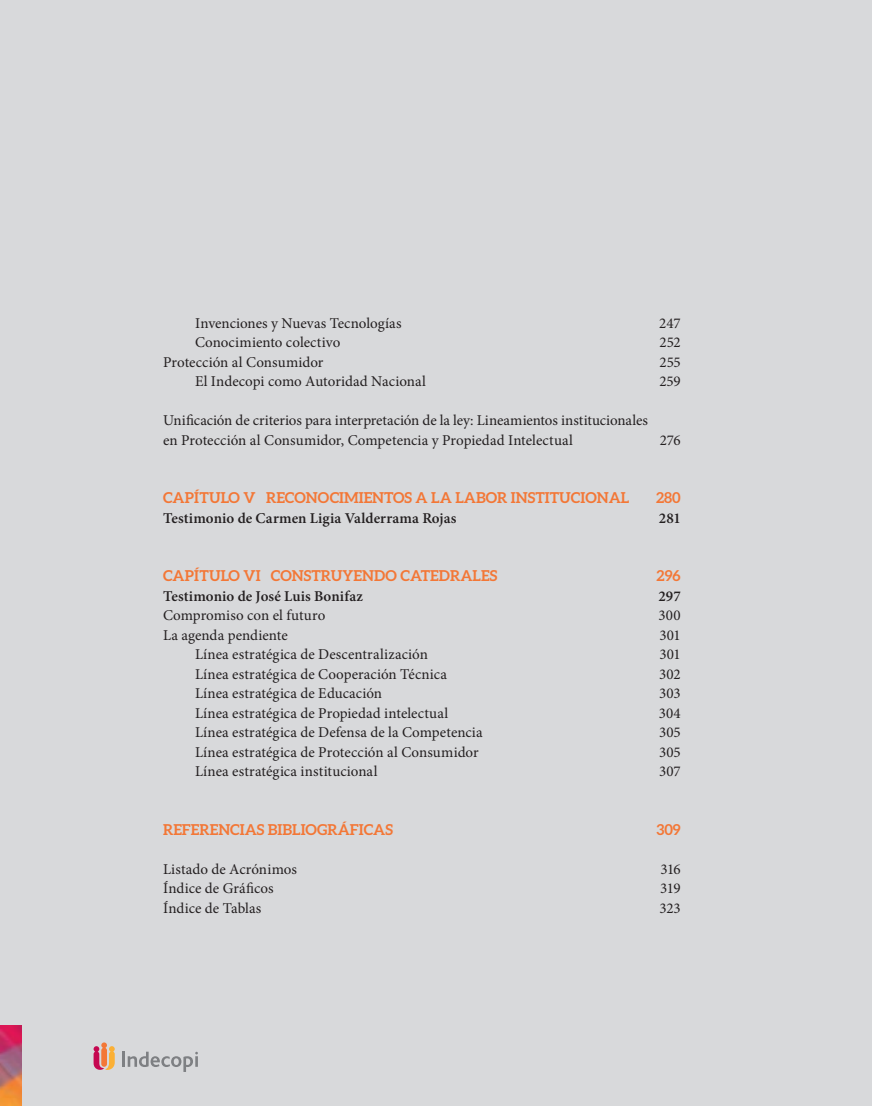
<style>
.page{position:relative;width:872px;height:1106px;background:#d8d9db}
.page>*{position:absolute;margin:0;border:0;box-sizing:border-box;transform-origin:0 0}
.t1{font:15px/19.5px "Minion Pro";color:#231f20}
.Titulos{font:700 15px "Aleo";color:#f37736}
.t2{font:600 15px "Minion Pro";letter-spacing:.005em;color:#231f20}
</style>
<div class="page">
<hr style="left:122px;top:1051px;width:3px;height:15px;background:#7e8083">
<svg style="left:128px;top:1051px;width:70px;height:20px"></svg>
<svg style="left:94px;top:1042px;width:21px;height:28px"></svg>
<img style="left:0;top:1025px;width:21px;height:81px">
<p class="t1" style="left:195px;top:313px;width:208px">Invenciones y Nuevas Tecnologías</p>
<p class="t1" style="left:659px;top:313px;width:23px">247</p>
<p class="t1" style="left:195px;top:333px;width:147px">Conocimiento colectivo</p>
<p class="t1" style="left:659px;top:333px;width:23px">252</p>
<p class="t1" style="left:163px;top:352px;width:162px">Protección al Consumidor</p>
<p class="t1" style="left:659px;top:352px;width:23px">255</p>
<p class="t1" style="left:195px;top:372px;width:232px">El Indecopi como Autoridad Nacional</p>
<p class="t1" style="left:659px;top:372px;width:23px">259</p>
<p class="t1" style="left:163px;top:411px;width:486px">Unificación de criterios para interpretación de la ley: Lineamientos institucionales en Protección al Consumidor, Competencia y Propiedad Intelectual</p>
<p class="t1" style="left:660px;top:430px;width:22px">276</p>
<p class="Titulos" style="left:163px;top:489px;width:468px">CAPÍTULO V RECONOCIMIENTOS A LA LABOR INSTITUCIONAL</p>
<p class="Titulos" style="left:656px;top:489px;width:26px">280</p>
<p class="t2" style="left:163px;top:507px;width:295px">Testimonio de Carmen Ligia Valderrama Rojas</p>
<p class="t2" style="left:659px;top:507px;width:23px">281</p>
<p class="Titulos" style="left:163px;top:567px;width:336px">CAPÍTULO VI CONSTRUYENDO CATEDRALES</p>
<p class="Titulos" style="left:656px;top:567px;width:26px">296</p>
<p class="t2" style="left:163px;top:585px;width:201px">Testimonio de José Luis Bonifaz</p>
<p class="t2" style="left:658px;top:585px;width:24px">297</p>
<p class="t1" style="left:163px;top:606px;width:164px">Compromiso con el futuro</p>
<p class="t1" style="left:658px;top:606px;width:24px">300</p>
<p class="t1" style="left:163px;top:625px;width:126px">La agenda pendiente</p>
<p class="t1" style="left:659px;top:625px;width:23px">301</p>
<p class="t1" style="left:195px;top:645px;width:234px">Línea estratégica de Descentralización</p>
<p class="t1" style="left:659px;top:645px;width:23px">301</p>
<p class="t1" style="left:195px;top:664px;width:253px">Línea estratégica de Cooperación Técnica</p>
<p class="t1" style="left:659px;top:664px;width:23px">302</p>
<p class="t1" style="left:195px;top:684px;width:189px">Línea estratégica de Educación</p>
<p class="t1" style="left:659px;top:684px;width:23px">303</p>
<p class="t1" style="left:195px;top:703px;width:255px">Línea estratégica de Propiedad intelectual</p>
<p class="t1" style="left:658px;top:703px;width:24px">304</p>
<p class="t1" style="left:195px;top:723px;width:289px">Línea estratégica de Defensa de la Competencia</p>
<p class="t1" style="left:659px;top:723px;width:23px">305</p>
<p class="t1" style="left:195px;top:742px;width:285px">Línea estratégica de Protección al Consumidor</p>
<p class="t1" style="left:659px;top:742px;width:23px">305</p>
<p class="t1" style="left:195px;top:762px;width:184px">Línea estratégica institucional</p>
<p class="t1" style="left:659px;top:762px;width:23px">307</p>
<p class="Titulos" style="left:163px;top:820px;width:231px">REFERENCIAS BIBLIOGRÁFICAS</p>
<p class="Titulos" style="left:656px;top:820px;width:26px">309</p>
<p class="t1" style="left:163px;top:859px;width:136px">Listado de Acrónimos</p>
<p class="t1" style="left:660px;top:859px;width:22px">316</p>
<p class="t1" style="left:163px;top:879px;width:112px">Índice de Gráficos</p>
<p class="t1" style="left:660px;top:879px;width:22px">319</p>
<p class="t1" style="left:163px;top:898px;width:100px">Índice de Tablas</p>
<p class="t1" style="left:659px;top:898px;width:23px">323</p>
</div>
